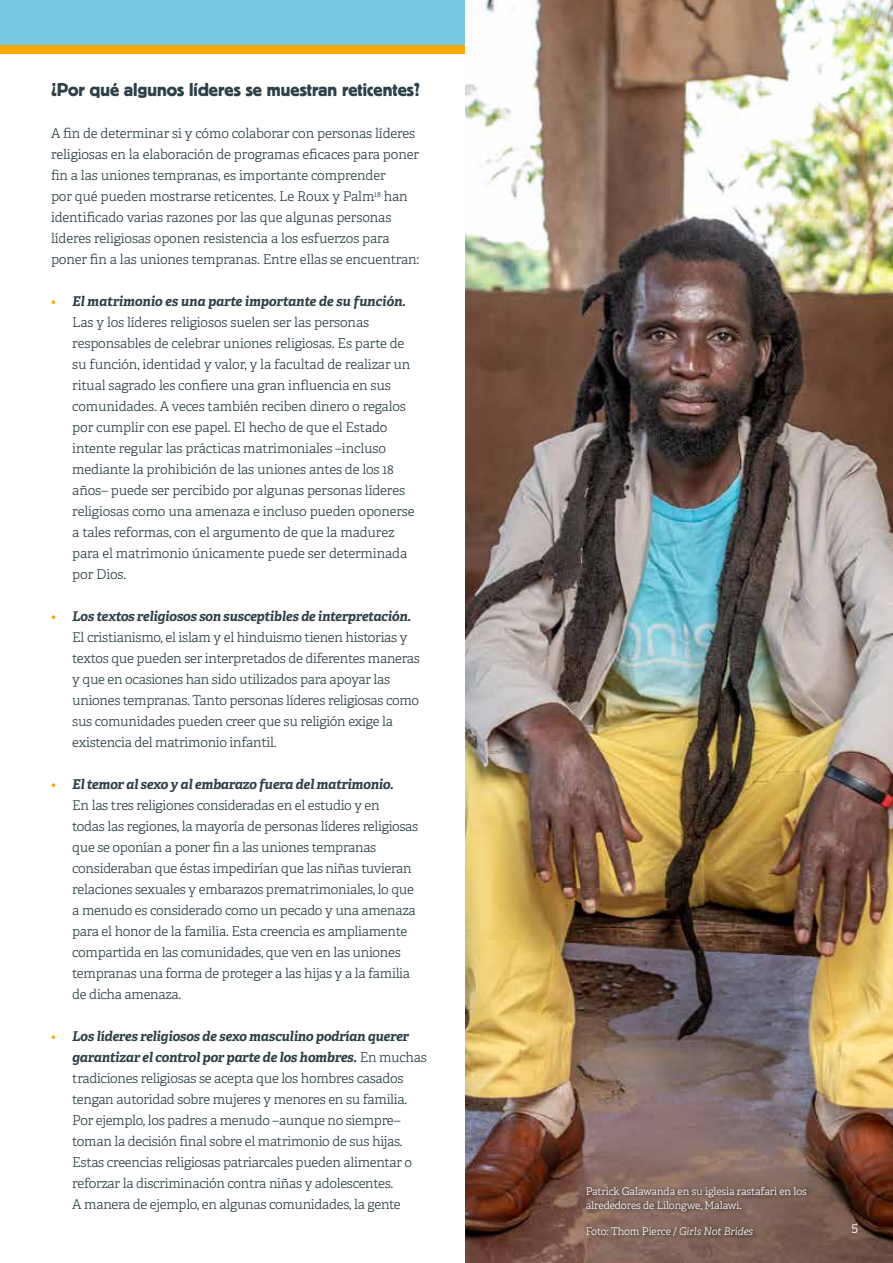
<style>
.page{position:relative;width:893px;height:1263px;background:#fff}
.page>*{position:absolute;margin:0;border:0;box-sizing:border-box;transform-origin:0 0}
.t1{font:19.5px "Platz";color:#2f4148}
.t2{font:300 13.5px/21px "Adelle";letter-spacing:-.02em;color:#2f4148}
.t3{font:300 13.5px "Adelle";color:#fff}
.t4{font:300 10.5px/13.5px "Adelle";letter-spacing:-.01em;color:#fff}
.s1{color:#f8a800}
.s2{font-weight:700;font-style:italic}
.s3{font-style:italic}
</style>
<div class="page">
<div style="left:0;top:45px;width:893px;height:9px;background:#f8a800"></div>
<div style="left:0;top:0;width:893px;height:45px;background:#78cae3"></div>
<img style="left:466px;top:0;width:427px;height:1263px">
<div style="left:583px;top:1183px;width:229px;height:58px;background:#000;opacity:.75"></div>
<h1 class="t1" style="left:51px;top:79px;width:370px">¿Por qué algunos líderes se muestran reticentes?</h1>
<p class="t2" style="left:51px;top:123px;width:370px">A fin de determinar si y cómo colaborar con personas líderes religiosas en la elaboración de programas eficaces para poner fin a las uniones tempranas, es importante comprender<br>por qué pueden mostrarse reticentes. Le Roux y Palm<sup>18</sup> han identificado varias razones por las que algunas personas líderes religiosas oponen resistencia a los esfuerzos para poner fin a las uniones tempranas. Entre ellas se encuentran:</p>
<p class="t2" style="left:72px;top:291px;width:344px;text-indent:-21px"><span class="s1">•</span> <span class="s2">El matrimonio es una parte importante de su función.<br></span>Las y los líderes religiosos suelen ser las personas responsables de celebrar uniones religiosas. Es parte de su función, identidad y valor, y la facultad de realizar un ritual sagrado les confiere una gran influencia en sus comunidades. A veces también reciben dinero o regalos por cumplir con ese papel. El hecho de que el Estado intente regular las prácticas matrimoniales –incluso mediante la prohibición de las uniones antes de los 18 años– puede ser percibido por algunas personas líderes religiosas como una amenaza e incluso pueden oponerse a tales reformas, con el argumento de que la madurez para el matrimonio únicamente puede ser determinada por Dios.</p>
<p class="t2" style="left:72px;top:606px;width:349px;text-indent:-21px"><span class="s1">•</span> <span class="s2">Los textos religiosos son susceptibles de interpretación.<br></span>El cristianismo, el islam y el hinduismo tienen historias y textos que pueden ser interpretados de diferentes maneras y que en ocasiones han sido utilizados para apoyar las uniones tempranas. Tanto personas líderes religiosas como sus comunidades pueden creer que su religión exige la existencia del matrimonio infantil.</p>
<p class="t2" style="left:72px;top:774px;width:347px;text-indent:-21px"><span class="s1">•</span> <span class="s2">El temor al sexo y al embarazo fuera del matrimonio.<br></span>En las tres religiones consideradas en el estudio y en<br>todas las regiones, la mayoría de personas líderes religiosas que se oponían a poner fin a las uniones tempranas consideraban que éstas impedirían que las niñas tuvieran relaciones sexuales y embarazos prematrimoniales, lo que a menudo es considerado como un pecado y una amenaza para el honor de la familia. Esta creencia es ampliamente compartida en las comunidades, que ven en las uniones tempranas una forma de proteger a las hijas y a la familia de dicha amenaza.</p>
<p class="t2" style="left:72px;top:1026px;width:356px;text-indent:-21px"><span class="s1">•</span> <span class="s2">Los líderes religiosos de sexo masculino podrían querer garantizar el control por parte de los hombres.</span> En muchas tradiciones religiosas se acepta que los hombres casados tengan autoridad sobre mujeres y menores en su familia.<br>Por ejemplo, los padres a menudo –aunque no siempre– toman la decisión final sobre el matrimonio de sus hijas.<br>Estas creencias religiosas patriarcales pueden alimentar o reforzar la discriminación contra niñas y adolescentes.<br>A manera de ejemplo, en algunas comunidades, la gente</p>
<p class="t4" style="left:586px;top:1185px;width:223px">Patrick Galawanda en su iglesia rastafari en los alrededores de Lilongwe, Malawi.</p>
<p class="t4" style="left:586px;top:1224px;width:169px">Foto: Thom Pierce / <span class="s3">Girls Not Brides</span></p>
<p class="t3" style="left:851px;top:1219px;width:8px">5</p>
</div>
